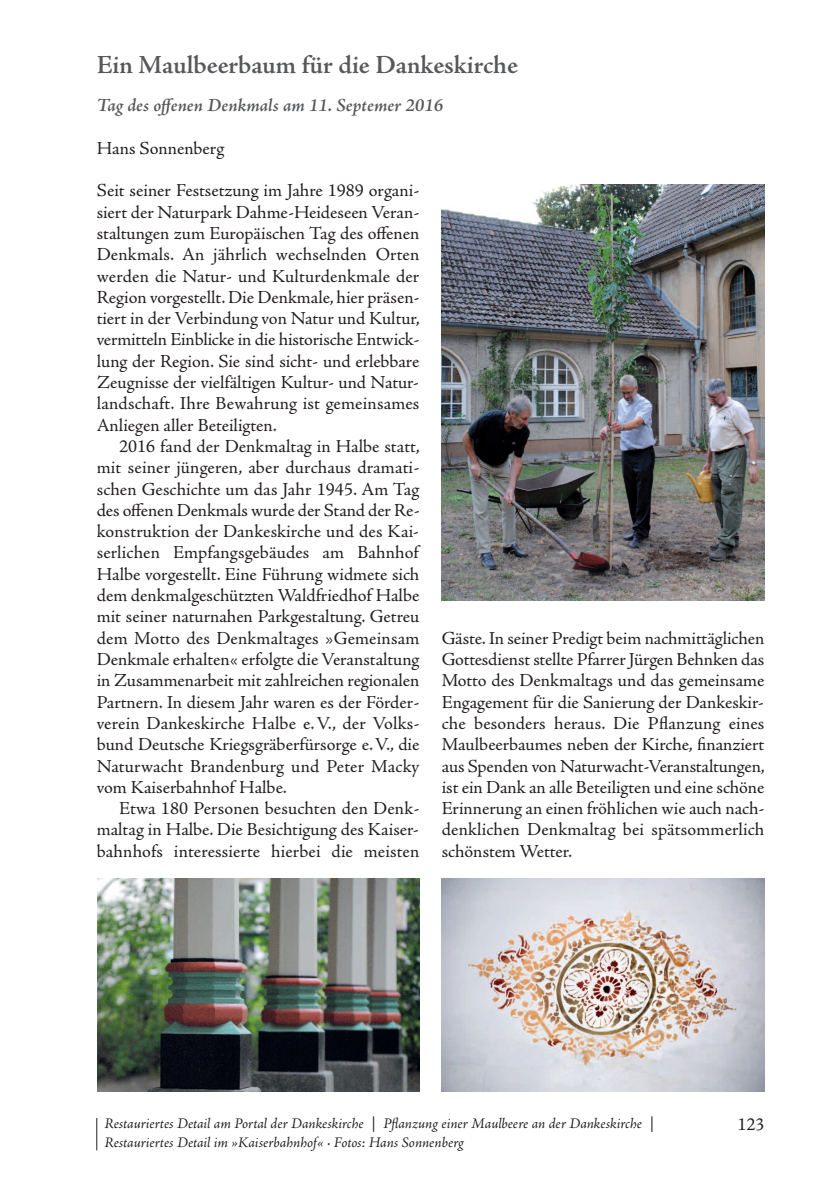
<style>
.page{position:relative;width:819px;height:1191px;background:#fff}
.page>*{position:absolute;margin:0;border:0;box-sizing:border-box;transform-origin:0 0}
.t1{font:600 26.25px "Adobe Jenson Pro";letter-spacing:-.005em;color:#57585a}
.t2{font:italic 600 18.72px "Adobe Jenson Pro";color:#57585a}
.t3{font:18.38px/21.3px "Adobe Jenson Pro";letter-spacing:.005em;color:#231f20;text-align:justify}
.t4{font:italic 14.88px "Adobe Jenson Pro";letter-spacing:-.005em;color:#231f20}
</style>
<div class="page">
<hr style="left:96px;top:1118px;width:1px;height:32px;background:#231f20">
<img style="left:441px;top:184px;width:323px;height:416px">
<img style="left:97px;top:879px;width:322px;height:212px">
<img style="left:441px;top:879px;width:323px;height:212px">
<h1 class="t1" style="left:97px;top:56px;width:423px">Ein Maulbeerbaum für die Dankeskirche</h1>
<p class="t2" style="left:97px;top:98px;width:348px">Tag des offenen Denkmals am 11. Septemer 2016</p>
<p class="t3" style="left:97px;top:140px;width:129px">Hans Sonnenberg</p>
<p class="t3" style="left:97px;top:182px;width:324px">Seit seiner Festsetzung im Jahre 1989 organi&shy;siert der Naturpark Dahme-Heideseen Veran&shy;staltungen zum Europäischen Tag des offenen Denkmals. An jährlich wechselnden Orten werden die Natur- und Kulturdenkmale der Region vorgestellt.Die Denkmale, hier präsen&shy;tiert in der Verbindung von Natur und Kultur, vermitteln Einblicke in die historische Entwick&shy;lung der Region. Sie sind sicht- und erlebbare Zeugnisse der vielfältigen Kultur- und Natur&shy;landschaft. Ihre Bewahrung ist gemeinsames Anliegen aller Beteiligten.</p>
<p class="t3" style="left:97px;top:437px;width:324px;text-indent:22px">2016 fand der Denkmaltag in Halbe statt, mit seiner jüngeren, aber durchaus dramati&shy;schen Geschichte um das Jahr 1945. Am Tag des offenen Denkmals wurde der Stand der Re&shy;konstruktion der Dankeskirche und des Kai&shy;serlichen Empfangsgebäudes am Bahnhof Halbe vorgestellt. Eine Führung widmete sich dem denkmalgeschützten Waldfriedhof Halbe mit seiner naturnahen Parkgestaltung. Getreu dem Motto des Denkmaltages »Gemeinsam Denkmale erhalten« erfolgte die Veranstaltung in Zusammenarbeit mit zahlreichen regionalen Partnern. In diesem Jahr waren es der Förder&shy;verein Dankeskirche Halbe e.V., der Volks&shy;bund Deutsche Kriegsgräberfürsorge e.V., die Naturwacht Brandenburg und Peter Macky vom Kaiserbahnhof Halbe.</p>
<p class="t3" style="left:97px;top:799px;width:324px;text-indent:22px">Etwa 180 Personen besuchten den Denk&shy;maltag in Halbe. Die Besichtigung des Kaiser&shy;bahnhofs interessierte hierbei die meisten</p>
<p class="t3" style="left:441px;top:629px;width:324px">Gäste.In seiner Predigt beim nachmittäglichen Gottesdienst stellte Pfarrer Jürgen Behnken das Motto des Denkmaltags und das gemeinsame Engagement für die Sanierung der Dankeskir&shy;che besonders heraus. Die Pflanzung eines Maulbeerbaumes neben der Kirche, finanziert aus Spenden von Naturwacht-Veranstaltungen, ist ein Dank an alle Beteiligten und eine schöne Erinnerung an einen fröhlichen wie auch nach&shy;denklichen Denkmaltag bei spätsommerlich schönstem Wetter.</p>
<p class="t4" style="left:104px;top:1118px;width:551px">Restauriertes Detail am Portal der Dankeskirche | Pflanzung einer Maulbeere an der Dankeskirche |</p>
<p class="t3" style="left:737px;top:1115px;width:29px">123</p>
<p class="t4" style="left:104px;top:1136px;width:361px">Restauriertes Detail im »Kaiserbahnhof« · Fotos: Hans Sonnenberg</p>
</div>
